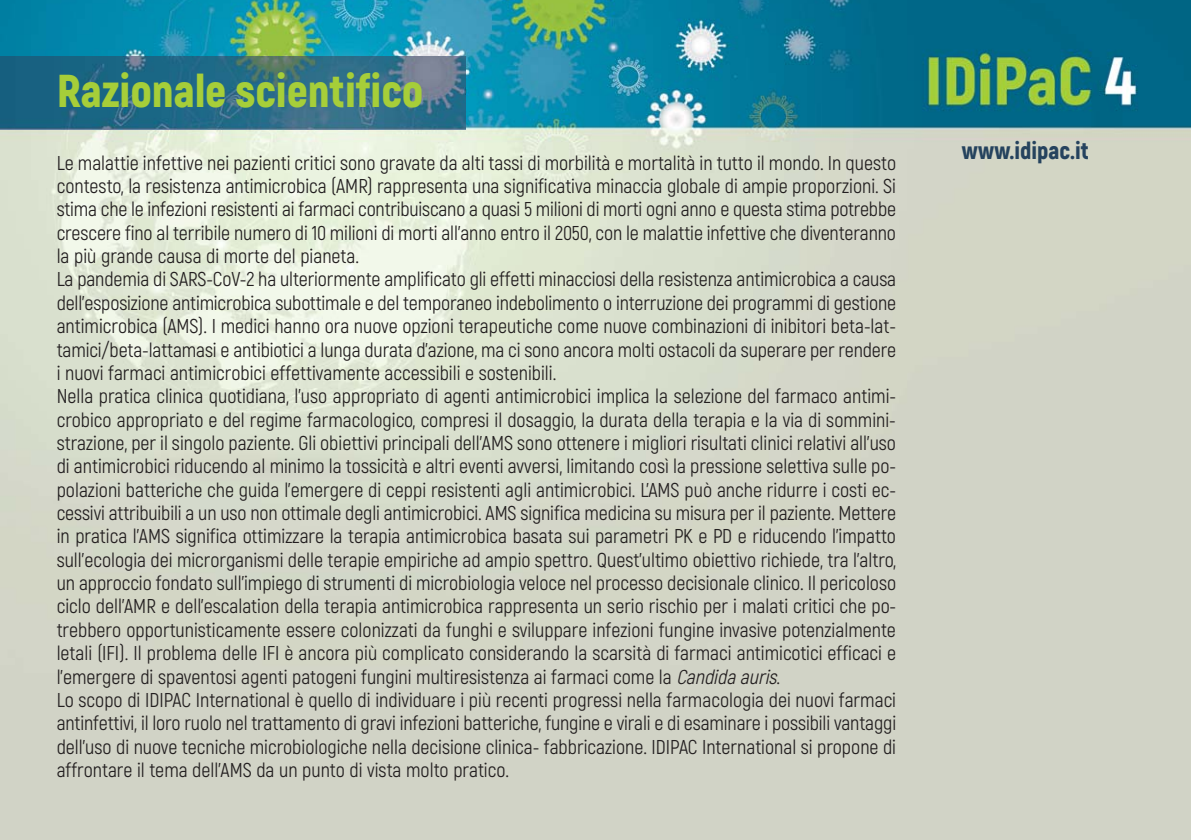
<style>
.page{position:relative;width:1191px;height:840px;background:#fff}
.page>*{position:absolute;margin:0;border:0;box-sizing:border-box;transform-origin:0 0}
.t1{font:900 46px "Akrobat";color:#a6ce39}
.t2{font:900 24px "Akrobat";color:#25435e}
.t3{font:20px/23.4px "Akrobat";color:#231f20}
.s1{font-style:italic}
</style>
<div class="page">
<img style="left:0;top:0;width:1191px;height:839px">
<img style="left:0;top:57px;width:465px;height:72px">
<h1 class="t1" style="left:57px;top:74px;width:368px">Razionale scientifico</h1>
<p class="t3" style="left:57px;top:152px;width:841px">Le malattie infettive nei pazienti critici sono gravate da alti tassi di morbilità e mortalità in tutto il mondo. In questo contesto, la resistenza antimicrobica (AMR) rappresenta una significativa minaccia globale di ampie proporzioni. Si stima che le infezioni resistenti ai farmaci contribuiscano a quasi 5 milioni di morti ogni anno e questa stima potrebbe crescere fino al terribile numero di 10 milioni di morti all'anno entro il 2050, con le malattie infettive che diventeranno la più grande causa di morte del pianeta.<br>La pandemia di SARS-CoV-2 ha ulteriormente amplificato gli effetti minacciosi della resistenza antimicrobica a causa dell'esposizione antimicrobica subottimale e del temporaneo indebolimento o interruzione dei programmi di gestione antimicrobica (AMS). I medici hanno ora nuove opzioni terapeutiche come nuove combinazioni di inibitori beta-lat&shy;tamici/beta-lattamasi e antibiotici a lunga durata d'azione, ma ci sono ancora molti ostacoli da superare per rendere i nuovi farmaci antimicrobici effettivamente accessibili e sostenibili.<br>Nella pratica clinica quotidiana, l'uso appropriato di agenti antimicrobici implica la selezione del farmaco antimi&shy;crobico appropriato e del regime farmacologico, compresi il dosaggio, la durata della terapia e la via di sommini&shy;strazione, per il singolo paziente. Gli obiettivi principali dell'AMS sono ottenere i migliori risultati clinici relativi all'uso di antimicrobici riducendo al minimo la tossicità e altri eventi avversi, limitando così la pressione selettiva sulle po&shy;polazioni batteriche che guida l'emergere di ceppi resistenti agli antimicrobici. L'AMS può anche ridurre i costi ec&shy;cessivi attribuibili a un uso non ottimale degli antimicrobici. AMS significa medicina su misura per il paziente. Mettere in pratica l'AMS significa ottimizzare la terapia antimicrobica basata sui parametri PK e PD e riducendo l'impatto sull'ecologia dei microrganismi delle terapie empiriche ad ampio spettro. Quest'ultimo obiettivo richiede, tra l'altro, un approccio fondato sull'impiego di strumenti di microbiologia veloce nel processo decisionale clinico. Il pericoloso ciclo dell'AMR e dell'escalation della terapia antimicrobica rappresenta un serio rischio per i malati critici che po&shy;trebbero opportunisticamente essere colonizzati da funghi e sviluppare infezioni fungine invasive potenzialmente letali (IFI). Il problema delle IFI è ancora più complicato considerando la scarsità di farmaci antimicotici efficaci e l'emergere di spaventosi agenti patogeni fungini multiresistenza ai farmaci come la <span class="s1">Candida auris</span>.<br>Lo scopo di IDIPAC International è quello di individuare i più recenti progressi nella farmacologia dei nuovi farmaci antinfettivi, il loro ruolo nel trattamento di gravi infezioni batteriche, fungine e virali e di esaminare i possibili vantaggi dell'uso di nuove tecniche microbiologiche nella decisione clinica- fabbricazione. IDIPAC International si propone di affrontare il tema dell'AMS da un punto di vista molto pratico.</p>
<p class="t2" style="left:961px;top:141px;width:129px">www.idipac.it</p>
</div>
